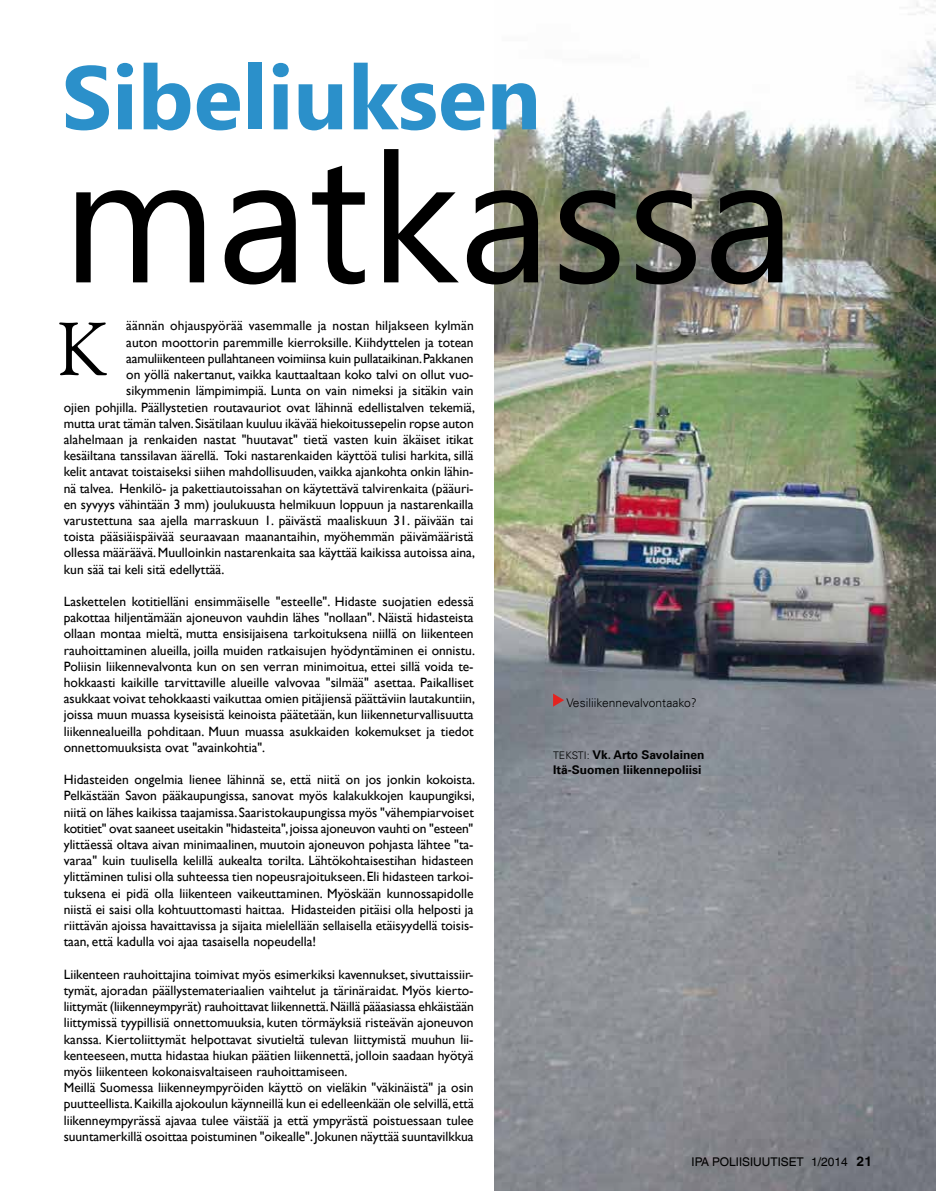
<style>
.page{position:relative;width:936px;height:1191px;background:#fff}
.page>*{position:absolute;margin:0;border:0;box-sizing:border-box;transform-origin:0 0}
.t1{font:180px "Khmer UI";color:#000}
.t2{font:700 90px "Khmer UI";color:#2b90ca}
.t3{font:75px "Goudy Old Style BT";color:#000}
.t4{font:13.5px/16.2px "Gill Sans";color:#000}
.t5{font:700 12px/14.4px "Univers LT";color:#000}
.t6{font:12px "Helvetica World";color:#000}
.t7{font:300 12px "Univers LT";color:#000}
.s1{font-weight:300;font-size:10.5px}
.s2{font-weight:700;font-size:13.5px}
</style>
<div class="page">
<img style="left:495px;top:0;width:440px;height:1191px">
<svg style="left:553px;top:693px;width:11px;height:13px"></svg>
<h2 class="t2" style="left:62px;top:46px;width:481px">Sibeliuksen</h2>
<h1 class="t1" style="left:62px;top:115px;width:734px">matkassa</h1>
<p class="t4" style="left:126px;top:318px;width:349px">äännän ohjauspyörää vasemmalle ja nostan hiljakseen kylmän</p>
<p class="t4" style="left:126px;top:334px;width:349px">auton moottorin paremmille kierroksille. Kiihdyttelen ja totean</p>
<p class="t4" style="left:126px;top:350px;width:348px">aamuliikenteen pullahtaneen voimiinsa kuin pullataikinan. Pakkanen</p>
<p class="t4" style="left:126px;top:366px;width:349px">on yöllä nakertanut, vaikka kauttaaltaan koko talvi on ollut vuo-</p>
<p class="t4" style="left:126px;top:382px;width:349px">sikymmenin lämpimimpiä. Lunta on vain nimeksi ja sitäkin vain</p>
<p class="t4" style="left:64px;top:399px;width:413px">ojien pohjilla. Päällystetien routavauriot ovat lähinnä edellistalven tekemiä,</p>
<p class="t4" style="left:64px;top:415px;width:411px">mutta urat tämän talven. Sisätilaan kuuluu ikävää hiekoitussepelin ropse auton</p>
<p class="t4" style="left:64px;top:431px;width:411px">alahelmaan ja renkaiden nastat "huutavat" tietä vasten kuin äkäiset itikat</p>
<p class="t4" style="left:64px;top:447px;width:411px">kesäiltana tanssilavan äärellä. Toki nastarenkaiden käyttöä tulisi harkita, sillä</p>
<p class="t4" style="left:64px;top:463px;width:411px">kelit antavat toistaiseksi siihen mahdollisuuden, vaikka ajankohta onkin lähin-</p>
<p class="t4" style="left:64px;top:480px;width:411px">nä talvea. Henkilö- ja pakettiautoissahan on käytettävä talvirenkaita (pääuri-</p>
<p class="t4" style="left:64px;top:496px;width:411px">en syvyys vähintään 3 mm) joulukuusta helmikuun loppuun ja nastarenkailla</p>
<p class="t4" style="left:64px;top:512px;width:411px">varustettuna saa ajella marraskuun 1. päivästä maaliskuun 31. päivään tai</p>
<p class="t4" style="left:64px;top:528px;width:411px">toista pääsiäispäivää seuraavaan maanantaihin, myöhemmän päivämääristä</p>
<p class="t4" style="left:64px;top:544px;width:412px">ollessa määräävä. Muulloinkin nastarenkaita saa käyttää kaikissa autoissa aina,</p>
<p class="t4" style="left:64px;top:561px;width:162px">kun sää tai keli sitä edellyttää.</p>
<p class="t4" style="left:64px;top:593px;width:412px;text-align:justify">Laskettelen kotitielläni ensimmäiselle "esteelle". Hidaste suojatien edessä pakottaa hiljentämään ajoneuvon vauhdin lähes "nollaan". Näistä hidasteista ollaan montaa mieltä, mutta ensisijaisena tarkoituksena niillä on liikenteen rauhoittaminen alueilla, joilla muiden ratkaisujen hyödyntäminen ei onnistu.<br>Poliisin liikennevalvonta kun on sen verran minimoitua, ettei sillä voida te&shy;hokkaasti kaikille tarvittaville alueille valvovaa "silmää" asettaa. Paikalliset asukkaat voivat tehokkaasti vaikuttaa omien pitäjiensä päättäviin lautakuntiin, joissa muun muassa kyseisistä keinoista päätetään, kun liikenneturvallisuutta liikennealueilla pohditaan. Muun muassa asukkaiden kokemukset ja tiedot onnettomuuksista ovat "avainkohtia".</p>
<p class="t4" style="left:64px;top:771px;width:413px">Hidasteiden ongelmia lienee lähinnä se, että niitä on jos jonkin kokoista.<br>Pelkästään Savon pääkaupungissa, sanovat myös kalakukkojen kaupungiksi, niitä on lähes kaikissa taajamissa. Saaristokaupungissa myös "vähempiarvoiset kotitiet" ovat saaneet useitakin "hidasteita", joissa ajoneuvon vauhti on "esteen" ylittäessä oltava aivan minimaalinen, muutoin ajoneuvon pohjasta lähtee "ta&shy;varaa" kuin tuulisella kelillä aukealta torilta. Lähtökohtaisestihan hidasteen ylittäminen tulisi olla suhteessa tien nopeusrajoitukseen. Eli hidasteen tarkoi&shy;tuksena ei pidä olla liikenteen vaikeuttaminen. Myöskään kunnossapidolle niistä ei saisi olla kohtuuttomasti haittaa. Hidasteiden pitäisi olla helposti ja riittävän ajoissa havaittavissa ja sijaita mielellään sellaisella etäisyydellä toisis&shy;taan, että kadulla voi ajaa tasaisella nopeudella!</p>
<p class="t4" style="left:64px;top:966px;width:411px">Liikenteen rauhoittajina toimivat myös esimerkiksi kavennukset, sivuttaissiir&shy;tymät, ajoradan päällystemateriaalien vaihtelut ja tärinäraidat. Myös kierto&shy;liittymät (liikenneympyrät) rauhoittavat liikennettä. Näillä pääasiassa ehkäistään liittymissä tyypillisiä onnettomuuksia, kuten törmäyksiä risteävän ajoneuvon kanssa. Kiertoliittymät helpottavat sivutieltä tulevan liittymistä muuhun lii&shy;kenteeseen, mutta hidastaa hiukan päätien liikennettä, jolloin saadaan hyötyä myös liikenteen kokonaisvaltaiseen rauhoittamiseen.<br>Meillä Suomessa liikenneympyröiden käyttö on vieläkin "väkinäistä" ja osin puutteellista. Kaikilla ajokoulun käynneillä kun ei edelleenkään ole selvillä, että liikenneympyrässä ajavaa tulee väistää ja että ympyrästä poistuessaan tulee suuntamerkillä osoittaa poistuminen "oikealle". Jokunen näyttää suuntavilkkua</p>
<h3 class="t3" style="left:57px;top:303px;width:52px">K</h3>
<p class="t7" style="left:566px;top:695px;width:132px">Vesiliikennevalvontaako?</p>
<p class="t5" style="left:553px;top:748px;width:153px"><span class="s1">TEKSTI:</span> Vk. Arto Savolainen<br>Itä-Suomen liikennepoliisi</p>
<p class="t6" style="left:691px;top:1154px;width:182px">IPA POLIISIUUTISET 1/2014 <span class="s2">21</span></p>
</div>
